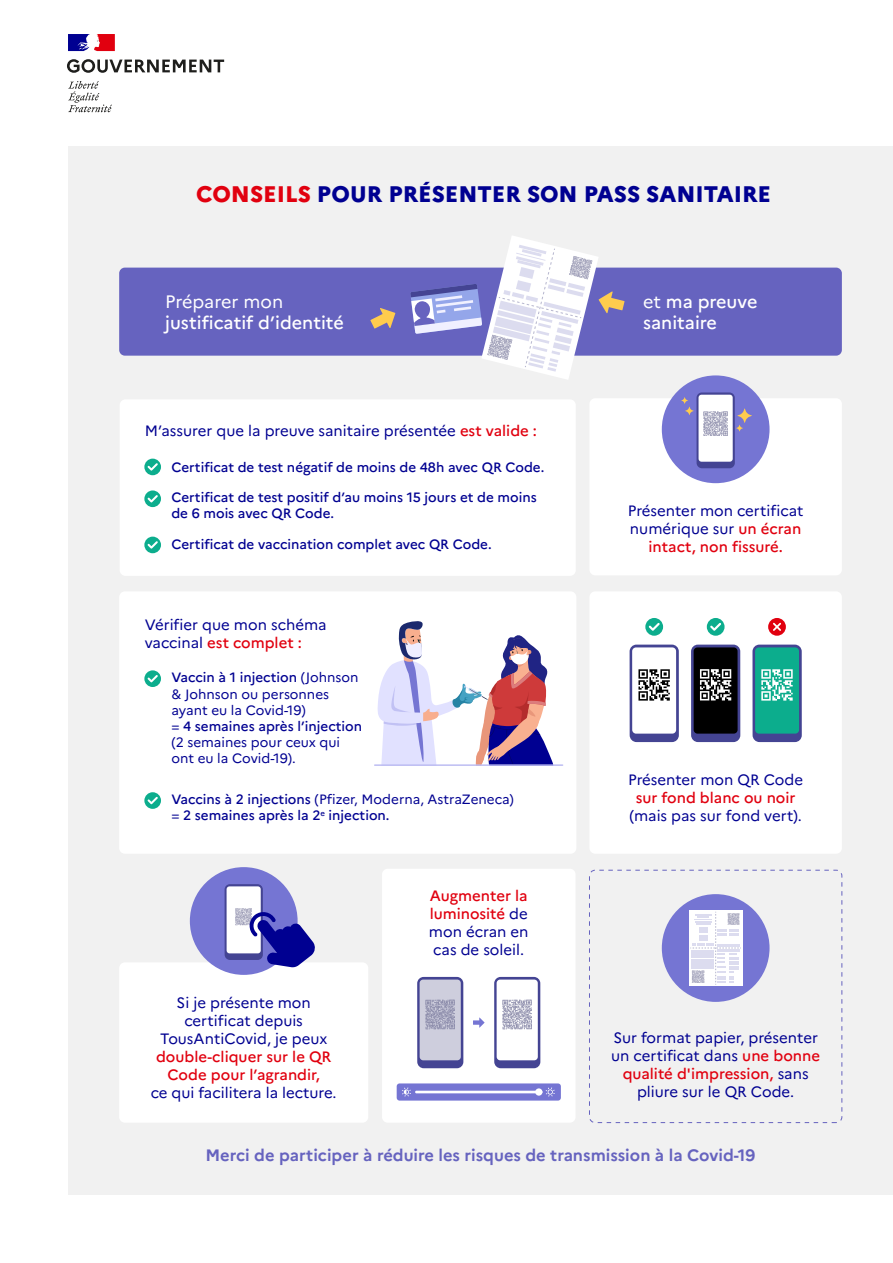
<style>
.page{position:relative;width:893px;height:1263px;background:#fff}
.page>*{position:absolute;margin:0;border:0;box-sizing:border-box;transform-origin:0 0}
.t1{font:800 22.5px "Marianne";color:#000091}
.t2{font:500 18px/21.6px "Marianne";color:#fff}
.t3{font:18px "Marianne";color:#fff}
.t4{font:700 16.5px "Marianne";color:#6663bf}
.t5{font:15px/18px "Marianne";color:#000091;text-align:center}
.t6{font:500 15px/18px "Marianne";color:#e1000f;text-align:center}
.t7{font:500 13.5px/16.2px "Marianne";color:#000091}
.t8{font:13.5px/16.2px "Marianne";color:#000091}
.s1{color:#e1000f}
.s2{font-weight:500;color:#e1000f}
.s3{font-weight:500}
.s4{font-weight:400}
</style>
<div class="page">
<svg style="left:67px;top:59px;width:157px;height:14px"></svg>
<svg style="left:68px;top:81px;width:44px;height:31px"></svg>
<svg style="left:68px;top:34px;width:47px;height:17px"></svg>
<div style="left:68px;top:146px;width:825px;height:1049px;background:#f1f1f1"></div>
<div style="left:382px;top:869px;width:194px;height:254px;background:#fff;border-radius:6px"></div>
<div style="left:119px;top:268px;width:723px;height:88px;background:#6663bf;border-radius:6px"></div>
<div style="left:589px;top:870px;width:253px;height:253px;border:1px dashed #6663bf;border-radius:6px"></div>
<div style="left:589px;top:398px;width:253px;height:177px;background:#fff;border-radius:6px"></div>
<div style="left:119px;top:962px;width:249px;height:161px;background:#fff;border-radius:6px"></div>
<div style="left:589px;top:591px;width:253px;height:263px;background:#fff;border-radius:6px"></div>
<div style="left:120px;top:399px;width:456px;height:177px;background:#fff;border-radius:6px"></div>
<div style="left:119px;top:591px;width:457px;height:263px;background:#fff;border-radius:6px"></div>
<div style="left:662px;top:894px;width:107px;height:108px;background:#7575d3;border-radius:50%"></div>
<div style="left:689px;top:910px;width:53px;height:76px;background:#fff"></div>
<svg style="left:690px;top:912px;width:51px;height:73px"></svg>
<div style="left:662px;top:375px;width:107px;height:108px;background:#7575d3;border-radius:50%"></div>
<div style="left:696px;top:392px;width:39px;height:76px;background:#444493;border-radius:5px"></div>
<div style="left:698px;top:395px;width:35px;height:67px;background:#fff;border-radius:3px"></div>
<svg style="left:703px;top:411px;width:25px;height:25px"></svg>
<svg style="left:736px;top:408px;width:16px;height:23px"></svg>
<svg style="left:681px;top:397px;width:13px;height:18px"></svg>
<div style="left:190px;top:867px;width:108px;height:108px;background:#7575d3;border-radius:50%"></div>
<svg style="left:225px;top:884px;width:38px;height:76px"></svg>
<div style="left:227px;top:886px;width:34px;height:67px;background:#fff;border-radius:3px"></div>
<svg style="left:370px;top:308px;width:25px;height:21px"></svg>
<div style="left:144px;top:459px;width:17px;height:16px;background:#0cad8d;border-radius:50%"></div>
<svg style="left:148px;top:463px;width:10px;height:8px"></svg>
<svg style="left:144px;top:670px;width:17px;height:17px"></svg>
<svg style="left:148px;top:675px;width:10px;height:7px"></svg>
<svg style="left:144px;top:792px;width:17px;height:17px"></svg>
<svg style="left:148px;top:797px;width:10px;height:7px"></svg>
<svg style="left:144px;top:490px;width:17px;height:17px"></svg>
<svg style="left:148px;top:495px;width:10px;height:8px"></svg>
<div style="left:144px;top:537px;width:17px;height:16px;background:#0cad8d;border-radius:50%"></div>
<svg style="left:148px;top:541px;width:10px;height:8px"></svg>
<svg style="left:235px;top:908px;width:80px;height:59px"></svg>
<svg style="left:417px;top:977px;width:46px;height:91px"></svg>
<div style="left:420px;top:979px;width:41px;height:81px;background:#cecedd;border-radius:4px"></div>
<svg style="left:425px;top:1000px;width:30px;height:29px"></svg>
<svg style="left:494px;top:977px;width:46px;height:91px"></svg>
<div style="left:497px;top:979px;width:41px;height:81px;background:#fff;border-radius:4px"></div>
<svg style="left:502px;top:1000px;width:30px;height:29px"></svg>
<svg style="left:473px;top:1017px;width:12px;height:11px"></svg>
<div style="left:397px;top:1083px;width:164px;height:17px;background:#7575d3;border-radius:3px"></div>
<svg style="left:402px;top:1087px;width:9px;height:9px"></svg>
<svg style="left:546px;top:1087px;width:9px;height:9px"></svg>
<hr style="left:415px;top:1091px;width:127px;height:2px;background:#fff">
<div style="left:535px;top:1088px;width:7px;height:8px;background:#fff;border-radius:50%"></div>
<div style="left:645px;top:618px;width:18px;height:18px;background:#0cad8d;border-radius:50%"></div>
<svg style="left:649px;top:623px;width:11px;height:8px"></svg>
<div style="left:630px;top:645px;width:49px;height:97px;background:#444493;border-radius:7px"></div>
<div style="left:632px;top:647px;width:44px;height:87px;background:#fff;border-radius:4px"></div>
<svg style="left:638px;top:669px;width:32px;height:32px"></svg>
<div style="left:707px;top:618px;width:17px;height:18px;background:#0cad8d;border-radius:50%"></div>
<svg style="left:710px;top:623px;width:11px;height:8px"></svg>
<div style="left:691px;top:645px;width:49px;height:97px;background:#444493;border-radius:7px"></div>
<div style="left:694px;top:647px;width:44px;height:87px;background:#000;border-radius:4px"></div>
<svg style="left:700px;top:669px;width:31px;height:31px"></svg>
<svg style="left:768px;top:618px;width:18px;height:18px"></svg>
<svg style="left:771px;top:621px;width:12px;height:11px"></svg>
<div style="left:752px;top:645px;width:50px;height:97px;background:#444493;border-radius:7px"></div>
<div style="left:755px;top:647px;width:44px;height:87px;background:#0cad8d;border-radius:4px"></div>
<svg style="left:761px;top:669px;width:32px;height:32px"></svg>
<svg style="left:377px;top:621px;width:176px;height:143px"></svg>
<hr style="left:375px;top:764px;width:188px;height:2px;background:#bdbdf2">
<svg style="left:410px;top:236px;width:215px;height:143px"></svg>
<h1 class="t1" style="left:196px;top:180px;width:576px"><span class="s1">CONSEILS</span> POUR PRÉSENTER SON PASS SANITAIRE</h1>
<p class="t3" style="left:165px;top:290px;width:119px">Préparer mon</p>
<p class="t2" style="left:165px;top:312px;width:180px">justificatif d’identité</p>
<p class="t5" style="left:145px;top:421px;width:394px">M’assurer que la preuve sanitaire présentée <span class="s2">est valide :</span></p>
<p class="t7" style="left:171px;top:459px;width:375px">Certificat de test négatif de moins de 48h avec QR Code.</p>
<p class="t7" style="left:171px;top:489px;width:367px">Certificat de test positif d’au moins 15 jours et de moins de 6 mois avec QR Code.</p>
<p class="t7" style="left:171px;top:536px;width:322px">Certificat de vaccination complet avec QR Code.</p>
<p class="t5" style="left:145px;top:616px;width:183px;text-align:left">Vérifier que mon schéma vaccinal <span class="s2">est complet :</span></p>
<p class="t8" style="left:171px;top:669px;width:192px"><span class="s3">Vaccin à 1 injection</span> (Johnson &amp; Johnson ou personnes ayant eu la Covid-19)<br>= <span class="s3">4 semaines après l’injection </span>(2 semaines pour ceux qui ont eu la Covid-19).</p>
<p class="t7" style="left:171px;top:791px;width:344px">Vaccins à 2 injections <span class="s4">(Pfizer, Moderna, AstraZeneca) =</span> 2 semaines après la 2<sup>e</sup> injection.</p>
<p class="t5" style="left:160px;top:994px;width:169px">Si je présente mon certificat depuis<br>TousAntiCovid, je peux</p>
<p class="t6" style="left:156px;top:1048px;width:177px">double-cliquer sur le QR<br>Code pour l’agrandir,</p>
<p class="t5" style="left:151px;top:1084px;width:187px">ce qui facilitera la lecture.</p>
<p class="t5" style="left:429px;top:887px;width:101px;text-align:justify"><span class="s2">Augmenter la luminosité</span> de mon écran en cas de soleil.</p>
<p class="t2" style="left:643px;top:290px;width:116px"><span class="s4">et</span> ma preuve sanitaire</p>
<p class="t5" style="left:628px;top:502px;width:177px">Présenter mon certificat numérique sur <span class="s2">un écran intact, non fissuré.</span></p>
<p class="t5" style="left:628px;top:771px;width:176px">Présenter mon QR Code</p>
<p class="t6" style="left:636px;top:789px;width:161px">sur fond blanc ou noir</p>
<p class="t5" style="left:629px;top:807px;width:174px">(mais pas sur fond vert).</p>
<p class="t5" style="left:611px;top:1029px;width:210px">Sur format papier, présenter un certificat dans <span class="s2">une bonne qualité d'impression,</span> sans pliure sur le QR Code.</p>
<p class="t4" style="left:205px;top:1145px;width:551px">Merci de participer à réduire les risques de transmission à la Covid-19</p>
</div>
